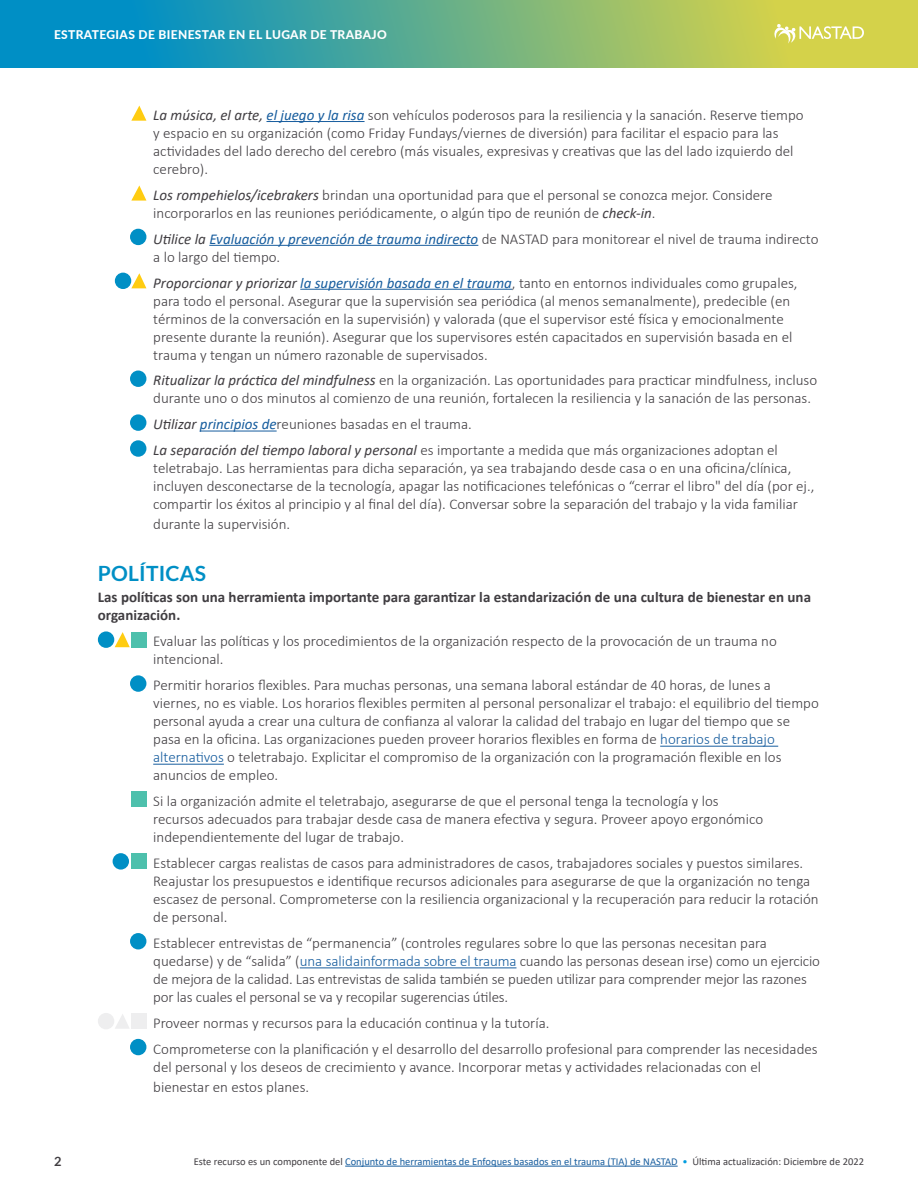
<style>
.page{position:relative;width:918px;height:1188px;background:#fff}
.page>*{position:absolute;margin:0;border:0;box-sizing:border-box;transform-origin:0 0}
.t1{font:700 21px "Lato";letter-spacing:.01em;color:#008fc5}
.t2{font:300 15px/18px "Calibri";color:#403d41}
.p_-_bold_statement{font:700 15px/18px "Calibri";color:#403d41}
.t3{font:700 12.75px "Lato";color:#403d41}
.tab_text{font:800 12px "Lato";letter-spacing:.03em;color:#fff}
.t4{font:10.5px "Calibri";color:#403d41}
.s1{font-weight:400;font-style:italic}
.s2{font-weight:400;font-style:italic;color:#175d9e}
.s3{color:#175d9e}
.s4{color:#019de0}
</style>
<div class="page">
<hr style="left:267px;top:121px;width:98px;height:1px;background:#175d9e">
<hr style="left:209px;top:245px;width:269px;height:1px;background:#175d9e">
<hr style="left:300px;top:289px;width:212px;height:1px;background:#175d9e">
<hr style="left:200px;top:431px;width:77px;height:1px;background:#175d9e">
<svg style="left:131px;top:106px;width:15px;height:15px"></svg>
<svg style="left:131px;top:185px;width:15px;height:16px"></svg>
<div style="left:130px;top:229px;width:16px;height:16px;background:#008fc5;border-radius:50%"></div>
<div style="left:115px;top:273px;width:16px;height:16px;background:#008fc5;border-radius:50%"></div>
<svg style="left:131px;top:273px;width:15px;height:15px"></svg>
<div style="left:130px;top:371px;width:16px;height:16px;background:#008fc5;border-radius:50%"></div>
<div style="left:130px;top:414px;width:16px;height:17px;background:#008fc5;border-radius:50%"></div>
<div style="left:130px;top:440px;width:16px;height:17px;background:#008fc5;border-radius:50%"></div>
<hr style="left:660px;top:746px;width:118px;height:1px;background:#175d9e">
<hr style="left:153px;top:764px;width:71px;height:1px;background:#175d9e">
<hr style="left:300px;top:968px;width:216px;height:1px;background:#175d9e">
<div style="left:98px;top:631px;width:16px;height:17px;background:#008fc5;border-radius:50%"></div>
<svg style="left:115px;top:632px;width:15px;height:15px"></svg>
<div style="left:131px;top:632px;width:15px;height:15px;background:#4dc0ac"></div>
<div style="left:130px;top:675px;width:16px;height:17px;background:#008fc5;border-radius:50%"></div>
<div style="left:131px;top:792px;width:15px;height:15px;background:#4dc0ac"></div>
<div style="left:113px;top:853px;width:16px;height:17px;background:#008fc5;border-radius:50%"></div>
<div style="left:131px;top:854px;width:15px;height:15px;background:#4dc0ac"></div>
<div style="left:130px;top:933px;width:16px;height:16px;background:#008fc5;border-radius:50%"></div>
<div style="left:98px;top:1013px;width:16px;height:16px;background:#eeeeef;border-radius:50%"></div>
<svg style="left:115px;top:1014px;width:14px;height:15px"></svg>
<div style="left:131px;top:1014px;width:15px;height:15px;background:#eeeeef"></div>
<div style="left:130px;top:1039px;width:16px;height:16px;background:#008fc5;border-radius:50%"></div>
<svg style="left:0;top:0;width:918px;height:68px;background:#66af89"></svg>
<svg style="left:774px;top:24px;width:90px;height:20px;background:#dedc76"></svg>
<hr style="left:345px;top:1166px;width:333px;height:1px;background:#175d9e">
<p class="tab_text" style="left:54px;top:25px;width:334px">ESTRATEGIAS DE BIENESTAR EN EL LUGAR DE TRABAJO</p>
<p class="t2" style="left:153px;top:106px;width:652px"><span class="s1">La música, el arte,</span> <span class="s2">el juego y la risa</span> son vehículos poderosos para la resiliencia y la sanación. Reserve tiempo y espacio en su organización (como Friday Fundays/viernes de diversión) para facilitar el espacio para las actividades del lado derecho del cerebro (más visuales, expresivas y creativas que las del lado izquierdo del cerebro).</p>
<p class="t2" style="left:153px;top:186px;width:621px"><span class="s1">Los rompehielos/icebrakers</span> brindan una oportunidad para que el personal se conozca mejor. Considere incorporarlos en las reuniones periódicamente, o algún tipo de reunión de <span class="s1">check-in</span>.</p>
<p class="t2" style="left:153px;top:230px;width:667px"><span class="s1">Utilice la</span> <span class="s2">Evaluación y prevención de trauma indirecto</span> de NASTAD para monitorear el nivel de trauma indirecto a lo largo del tiempo.</p>
<p class="t2" style="left:153px;top:273px;width:646px"><span class="s1">Proporcionar y priorizar</span> <span class="s2">la supervisión basada en el trauma</span>, tanto en entornos individuales como grupales, para todo el personal. Asegurar que la supervisión sea periódica (al menos semanalmente), predecible (en términos de la conversación en la supervisión) y valorada (que el supervisor esté física y emocionalmente presente durante la reunión). Asegurar que los supervisores estén capacitados en supervisión basada en el trauma y tengan un número razonable de supervisados.</p>
<p class="t2" style="left:153px;top:371px;width:665px"><span class="s1">Ritualizar la práctica del mindfulness</span> en la organización. Las oportunidades para practicar mindfulness, incluso durante uno o dos minutos al comienzo de una reunión, fortalecen la resiliencia y la sanación de las personas.</p>
<p class="t2" style="left:153px;top:415px;width:320px"><span class="s1">Utilizar</span> <span class="s2">principios de</span>reuniones basadas en el trauma.</p>
<p class="t2" style="left:153px;top:441px;width:663px"><span class="s1">La separación del tiempo laboral y personal</span> es importante a medida que más organizaciones adoptan el teletrabajo. Las herramientas para dicha separación, ya sea trabajando desde casa o en una oficina/clínica, incluyen desconectarse de la tecnología, apagar las notificaciones telefónicas o “cerrar el libro" del día (por ej., compartir los éxitos al principio y al final del día). Conversar sobre la separación del trabajo y la vida familiar</p>
<p class="t2" style="left:153px;top:515px;width:138px">durante la supervisión.</p>
<p class="t1" style="left:98px;top:561px;width:110px">POLÍTICAS</p>
<p class="p_-_bold_statement" style="left:98px;top:588px;width:715px">Las políticas son una herramienta importante para garantizar la estandarización de una cultura de bienestar en una organización.</p>
<p class="t2" style="left:153px;top:632px;width:625px">Evaluar las políticas y los procedimientos de la organización respecto de la provocación de un trauma no intencional.</p>
<p class="t2" style="left:153px;top:676px;width:667px">Permitir horarios flexibles. Para muchas personas, una semana laboral estándar de 40 horas, de lunes a viernes, no es viable. Los horarios flexibles permiten al personal personalizar el trabajo: el equilibrio del tiempo personal ayuda a crear una cultura de confianza al valorar la calidad del trabajo en lugar del tiempo que se pasa en la oficina. Las organizaciones pueden proveer horarios flexibles en forma de <span class="s3">horarios de trabajo alternativos</span> o teletrabajo. Explicitar el compromiso de la organización con la programación flexible en los anuncios de empleo.</p>
<p class="t2" style="left:153px;top:792px;width:611px">Si la organización admite el teletrabajo, asegurarse de que el personal tenga la tecnología y los recursos adecuados para trabajar desde casa de manera efectiva y segura. Proveer apoyo ergonómico independientemente del lugar de trabajo.</p>
<p class="t2" style="left:153px;top:854px;width:667px">Establecer cargas realistas de casos para administradores de casos, trabajadores sociales y puestos similares.<br>Reajustar los presupuestos e identifique recursos adicionales para asegurarse de que la organización no tenga escasez de personal. Comprometerse con la resiliencia organizacional y la recuperación para reducir la rotación de personal.</p>
<p class="t2" style="left:153px;top:934px;width:668px">Establecer entrevistas de “permanencia” (controles regulares sobre lo que las personas necesitan para quedarse) y de “salida” (<span class="s3">una salidainformada sobre el trauma</span> cuando las personas desean irse) como un ejercicio de mejora de la calidad. Las entrevistas de salida también se pueden utilizar para comprender mejor las razones por las cuales el personal se va y recopilar sugerencias útiles.</p>
<p class="t2" style="left:153px;top:1014px;width:398px">Proveer normas y recursos para la educación continua y la tutoría.</p>
<p class="t2" style="left:153px;top:1040px;width:666px">Comprometerse con la planificación y el desarrollo del desarrollo profesional para comprender las necesidades del personal y los deseos de crecimiento y avance. Incorporar metas y actividades relacionadas con el</p>
<p class="t2" style="left:153px;top:1077px;width:157px">bienestar en estos planes.</p>
<p class="t3" style="left:54px;top:1154px;width:9px">2</p>
<p class="t4" style="left:194px;top:1154px;width:672px">Este recurso es un componente del <span class="s3">Conjunto de herramientas de Enfoques basados en el trauma (TIA) de NASTAD</span> <span class="s4">•</span> Última actualización: Diciembre de 2022</p>
</div>
